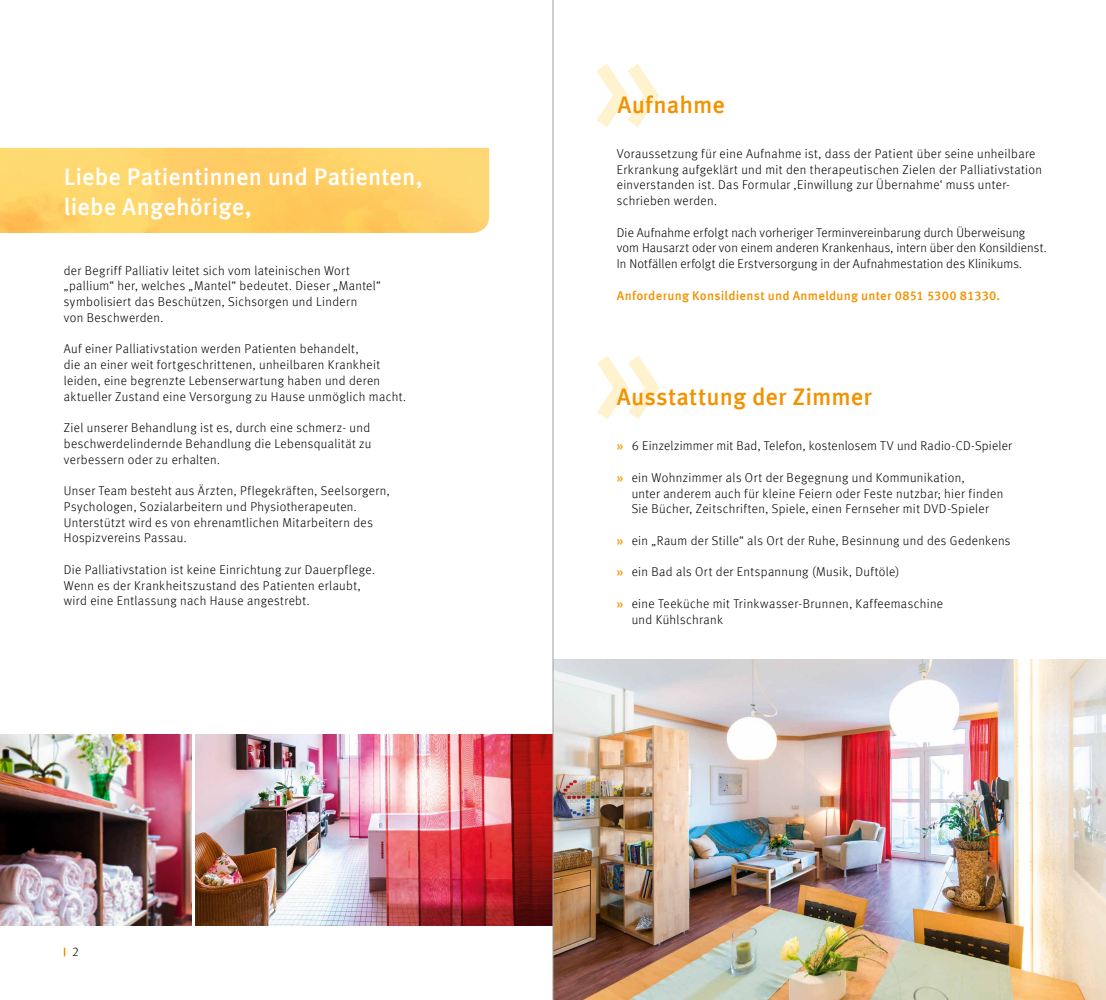
<style>
.page{position:relative;width:1106px;height:1000px;background:#fff}
.page>*{position:absolute;margin:0;border:0;box-sizing:border-box;transform-origin:0 0}
.t1{font:500 24px/30px "Meta Offc";letter-spacing:.005em;color:#fff}
.t2{font:500 24px "Meta Offc";color:#f39200}
.t3{font:300 12.75px/15.8px "Meta Offc";letter-spacing:.03em;color:#000}
.t4{font:300 12.75px/15.8px "Meta Offc";letter-spacing:.01em;color:#000}
.t5{font:500 12.75px "Meta Offc";letter-spacing:.015em;color:#f39200}
.s1{font-weight:500;color:#f39200}
</style>
<div class="page">
<svg style="left:0;top:148px;width:489px;height:85px;background:#fed067"></svg>
<svg style="left:597px;top:356px;width:62px;height:63px"></svg>
<img style="left:0;top:734px;width:191px;height:191px">
<img style="left:196px;top:733px;width:357px;height:192px">
<img style="left:554px;top:659px;width:552px;height:340px">
<svg style="left:597px;top:64px;width:62px;height:63px"></svg>
<hr style="left:553px;top:0;width:1px;height:999px;background:#9d9d9c">
<h1 class="t1" style="left:64px;top:162px;width:360px">Liebe Patientinnen und Patienten, liebe Angehörige,</h1>
<p class="t3" style="left:64px;top:262px;width:318px">der Begriff Palliativ leitet sich vom lateinischen Wort „pallium“ her, welches „Mantel“ bedeutet. Dieser „Mantel“ symbolisiert das Beschützen, Sichsorgen und Lindern<br>von Beschwerden.</p>
<p class="t3" style="left:64px;top:341px;width:343px">Auf einer Palliativstation werden Patienten behandelt,<br>die an einer weit fortgeschrittenen, unheilbaren Krankheit leiden, eine begrenzte Lebenserwartung haben und deren aktueller Zustand eine Versorgung zu Hause unmöglich macht.</p>
<p class="t3" style="left:64px;top:420px;width:309px;text-align:justify">Ziel unserer Behandlung ist es, durch eine schmerz- und beschwerdelindernde Behandlung die Lebensqualität zu verbessern oder zu erhalten.</p>
<p class="t3" style="left:64px;top:483px;width:327px">Unser Team besteht aus Ärzten, Pflegekräften, Seelsorgern, Psychologen, Sozialarbeitern und Physiotherapeuten.<br>Unterstützt wird es von ehrenamtlichen Mitarbeitern des Hospizvereins Passau.</p>
<p class="t3" style="left:64px;top:562px;width:312px">Die Palliativstation ist keine Einrichtung zur Dauerpflege.<br>Wenn es der Krankheitszustand des Patienten erlaubt, wird eine Entlassung nach Hause angestrebt.</p>
<p class="t3" style="left:72px;top:944px;width:9px">2</p>
<h1 class="t2" style="left:617px;top:91px;width:109px">Aufnahme</h1>
<p class="t3" style="left:617px;top:146px;width:427px">Voraussetzung für eine Aufnahme ist, dass der Patient über seine unheilbare Erkrankung aufgeklärt und mit den therapeutischen Zielen der Palliativstation einverstanden ist. Das Formular ‚Einwillung zur Übernahme‘ muss unter&shy;schrieben werden.</p>
<p class="t4" style="left:617px;top:225px;width:431px">Die Aufnahme erfolgt nach vorheriger Terminvereinbarung durch Überweisung vom Hausarzt oder von einem anderen Krankenhaus, intern über den Konsildienst.<br>In Notfällen erfolgt die Erstversorgung in der Aufnahmestation des Klinikums.</p>
<p class="t5" style="left:617px;top:288px;width:385px">Anforderung Konsildienst und Anmeldung unter 0851 5300 81330.</p>
<h1 class="t2" style="left:617px;top:383px;width:257px">Ausstattung der Zimmer</h1>
<p class="t3" style="left:617px;top:438px;width:397px"><span class="s1">»</span> 6 Einzelzimmer mit Bad, Telefon, kostenlosem TV und Radio-CD-Spieler</p>
<p class="t3" style="left:631px;top:469px;width:373px;text-indent:-15px"><span class="s1">»</span> ein Wohnzimmer als Ort der Begegnung und Kommunikation,<br>unter anderem auch für kleine Feiern oder Feste nutzbar; hier finden<br>Sie Bücher, Zeitschriften, Spiele, einen Fernseher mit DVD-Spieler</p>
<p class="t3" style="left:617px;top:532px;width:395px"><span class="s1">»</span> ein „Raum der Stille“ als Ort der Ruhe, Besinnung und des Gedenkens</p>
<p class="t3" style="left:617px;top:564px;width:284px"><span class="s1">»</span> ein Bad als Ort der Entspannung (Musik, Duftöle)</p>
<p class="t3" style="left:631px;top:595px;width:313px;text-indent:-15px"><span class="s1">»</span> eine Teeküche mit Trinkwasser-Brunnen, Kaffeemaschine und Kühlschrank</p>
</div>
